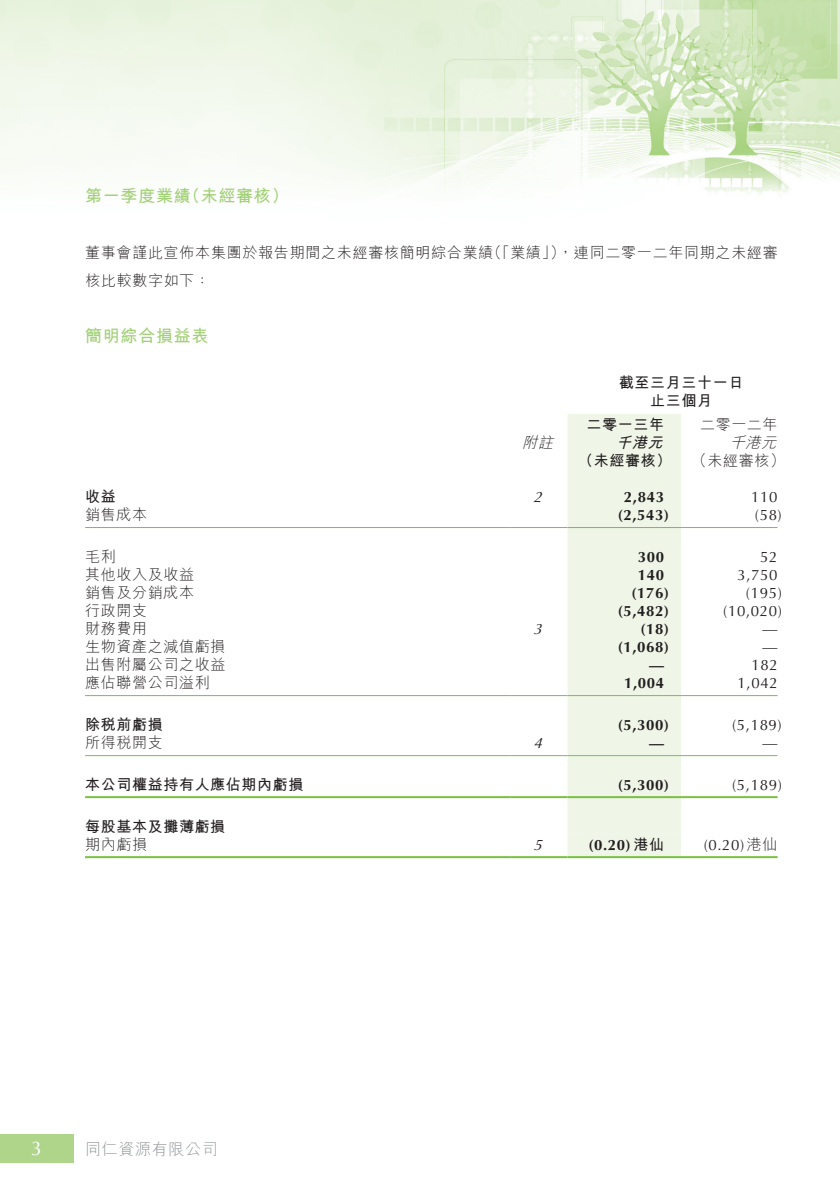
<style>
.page{position:relative;width:840px;height:1191px;background:#fff}
.page>*{position:absolute;margin:0;border:0;box-sizing:border-box;transform-origin:0 0}
.t1{font:20px "Optima";color:#fff}
.t2{font:700 17px "M Hei HK";letter-spacing:.04em;color:#a1d076}
.t3{font:300 16px "M Hei HK";letter-spacing:.04em;color:#939598}
.t4{font:300 15px/28px "M Hei HK";letter-spacing:.04em;color:#231f20}
.t5{font:700 15px "Optima";letter-spacing:.04em;color:#231f20}
.t6{font:15px "Optima";letter-spacing:.04em;color:#231f20}
.t7{font:700 15px/18px "M Hei HK";letter-spacing:.04em;color:#231f20;text-align:center}
.t8{font:italic 300 15px "M Hei HK";color:#231f20}
.t9{font:italic 15px "Optima";color:#231f20}
.t10{font:italic 700 15px "M Hei HK";color:#231f20}
.s1{font-family:"M Hei HK"}
.s2{font-family:"M Hei HK";font-weight:300}
</style>
<div class="page">
<img style="left:0;top:0;width:839px;height:1163px">
<div style="left:0;top:1134px;width:74px;height:28px;background:#aed589"></div>
<div style="left:567px;top:414px;width:113px;height:378px;background:#eff6e8"></div>
<div style="left:567px;top:792px;width:113px;height:64px;background:#eff6e8"></div>
<hr style="left:85px;top:527px;width:425px;height:1px;background:#79c142">
<hr style="left:510px;top:527px;width:57px;height:1px;background:#79c142">
<hr style="left:567px;top:527px;width:113px;height:1px;background:#79c142">
<hr style="left:680px;top:527px;width:97px;height:1px;background:#79c142">
<hr style="left:85px;top:695px;width:425px;height:1px;background:#79c142">
<hr style="left:510px;top:695px;width:57px;height:1px;background:#79c142">
<hr style="left:567px;top:695px;width:113px;height:1px;background:#79c142">
<hr style="left:680px;top:695px;width:97px;height:1px;background:#79c142">
<hr style="left:85px;top:755px;width:425px;height:1px;background:#79c142">
<hr style="left:510px;top:755px;width:57px;height:1px;background:#79c142">
<hr style="left:567px;top:755px;width:113px;height:1px;background:#79c142">
<hr style="left:680px;top:755px;width:97px;height:1px;background:#79c142">
<hr style="left:85px;top:796px;width:425px;height:2px;background:#79c142">
<hr style="left:510px;top:796px;width:57px;height:2px;background:#79c142">
<hr style="left:567px;top:796px;width:113px;height:2px;background:#79c142">
<hr style="left:680px;top:796px;width:97px;height:2px;background:#79c142">
<hr style="left:85px;top:856px;width:425px;height:2px;background:#79c142">
<hr style="left:510px;top:856px;width:57px;height:2px;background:#79c142">
<hr style="left:567px;top:856px;width:113px;height:2px;background:#79c142">
<hr style="left:680px;top:856px;width:97px;height:2px;background:#79c142">
<p class="t2" style="left:85px;top:184px;width:205px">第一季度業績（未經審核）</p>
<p class="t4" style="left:85px;top:238px;width:693px">董事會謹此宣佈本集團於報告期間之未經審核簡明綜合業績（「業績」），連同二零一二年同期之未經審核比較數字如下：</p>
<p class="t2" style="left:85px;top:324px;width:125px">簡明綜合損益表</p>
<p class="t7" style="left:618px;top:373px;width:126px">截至三月三十一日止三個月</p>
<p class="t7" style="left:586px;top:414px;width:79px">二零一三年</p>
<p class="t4" style="left:699px;top:410px;width:79px">二零一二年</p>
<p class="t8" style="left:522px;top:432px;width:37px">附註</p>
<p class="t10" style="left:616px;top:432px;width:53px">千港元</p>
<p class="t8" style="left:729px;top:432px;width:53px">千港元</p>
<p class="t7" style="left:578px;top:450px;width:95px">（未經審核）</p>
<p class="t4" style="left:691px;top:446px;width:95px">（未經審核）</p>
<p class="t7" style="left:85px;top:486px;width:32px">收益</p>
<p class="t9" style="left:533px;top:488px;width:15px">2</p>
<p class="t5" style="left:623px;top:488px;width:42px">2,843</p>
<p class="t6" style="left:750px;top:488px;width:28px">110</p>
<p class="t4" style="left:85px;top:500px;width:63px">銷售成本</p>
<p class="t5" style="left:617px;top:506px;width:53px">(2,543)</p>
<p class="t6" style="left:754px;top:506px;width:28px">(58)</p>
<p class="t4" style="left:85px;top:542px;width:32px">毛利</p>
<p class="t5" style="left:637px;top:548px;width:28px">300</p>
<p class="t6" style="left:759px;top:548px;width:19px">52</p>
<p class="t4" style="left:85px;top:560px;width:110px">其他收入及收益</p>
<p class="t5" style="left:637px;top:566px;width:28px">140</p>
<p class="t6" style="left:737px;top:566px;width:42px">3,750</p>
<p class="t4" style="left:85px;top:578px;width:110px">銷售及分銷成本</p>
<p class="t5" style="left:631px;top:584px;width:39px">(176)</p>
<p class="t6" style="left:745px;top:584px;width:37px">(195)</p>
<p class="t4" style="left:85px;top:596px;width:63px">行政開支</p>
<p class="t5" style="left:617px;top:602px;width:53px">(5,482)</p>
<p class="t6" style="left:722px;top:602px;width:60px">(10,020)</p>
<p class="t4" style="left:85px;top:614px;width:63px">財務費用</p>
<p class="t9" style="left:533px;top:620px;width:15px">3</p>
<p class="t5" style="left:640px;top:620px;width:30px">(18)</p>
<p class="t6" style="left:762px;top:620px;width:16px">—</p>
<p class="t4" style="left:85px;top:632px;width:142px">生物資產之減值虧損</p>
<p class="t5" style="left:617px;top:638px;width:53px">(1,068)</p>
<p class="t6" style="left:762px;top:638px;width:16px">—</p>
<p class="t4" style="left:85px;top:650px;width:142px">出售附屬公司之收益</p>
<p class="t5" style="left:648px;top:656px;width:16px">—</p>
<p class="t6" style="left:751px;top:656px;width:28px">182</p>
<p class="t4" style="left:85px;top:668px;width:126px">應佔聯營公司溢利</p>
<p class="t5" style="left:623px;top:674px;width:42px">1,004</p>
<p class="t6" style="left:737px;top:674px;width:42px">1,042</p>
<p class="t7" style="left:85px;top:714px;width:79px">除稅前虧損</p>
<p class="t5" style="left:617px;top:716px;width:53px">(5,300)</p>
<p class="t6" style="left:731px;top:716px;width:51px">(5,189)</p>
<p class="t4" style="left:85px;top:728px;width:79px">所得稅開支</p>
<p class="t9" style="left:533px;top:734px;width:15px">4</p>
<p class="t5" style="left:648px;top:734px;width:16px">—</p>
<p class="t6" style="left:762px;top:734px;width:16px">—</p>
<p class="t7" style="left:85px;top:774px;width:220px">本公司權益持有人應佔期內虧損</p>
<p class="t5" style="left:617px;top:776px;width:53px">(5,300)</p>
<p class="t6" style="left:731px;top:776px;width:51px">(5,189)</p>
<p class="t7" style="left:85px;top:816px;width:142px">每股基本及攤薄虧損</p>
<p class="t4" style="left:85px;top:830px;width:63px">期內虧損</p>
<p class="t9" style="left:533px;top:836px;width:15px">5</p>
<p class="t5" style="left:588px;top:836px;width:77px">(0.20) <span class="s1">港仙</span></p>
<p class="t6" style="left:703px;top:836px;width:75px">(0.20) <span class="s2">港仙</span></p>
<h1 class="t1" style="left:31px;top:1137px;width:13px">3</h1>
<p class="t3" style="left:85px;top:1137px;width:134px">同仁資源有限公司</p>
</div>
